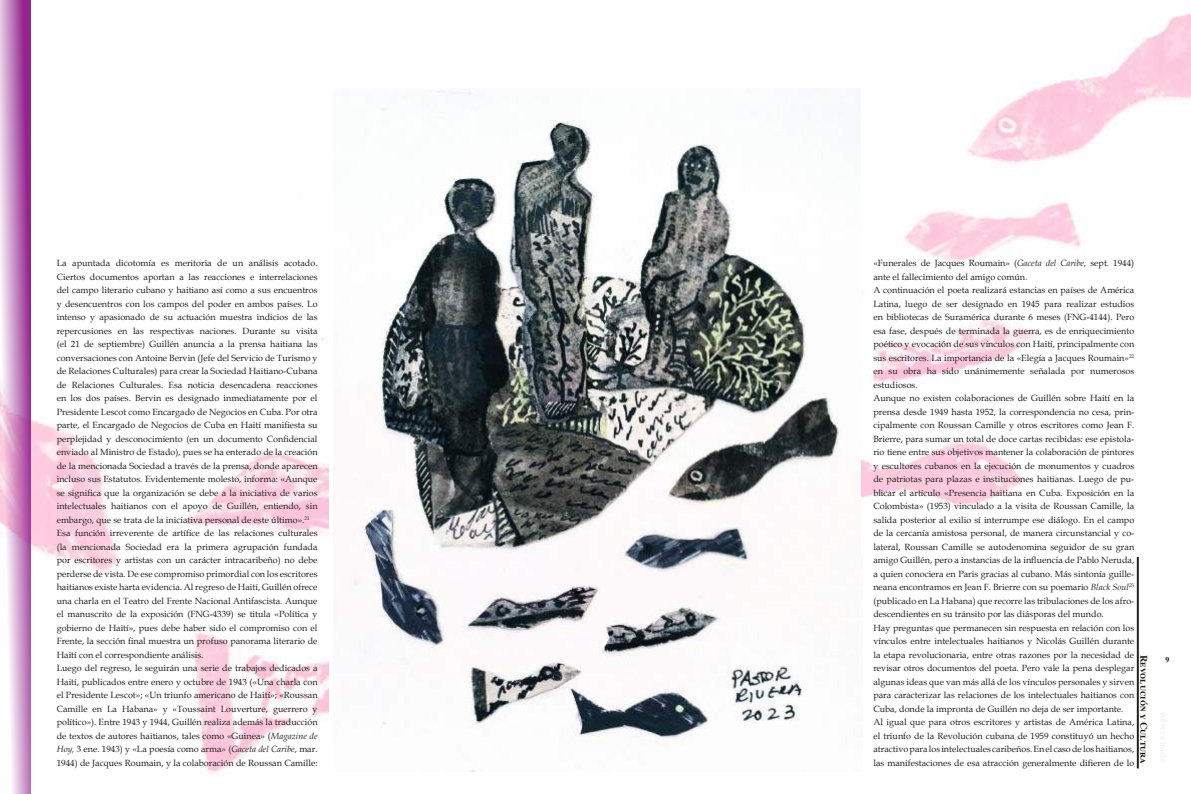
<style>
.page{position:relative;width:1191px;height:794px;background:#fff}
.page>*{position:absolute;margin:0;border:0;box-sizing:border-box;transform-origin:0 0}
.t1{font:10px "Times Bold SC";color:#241f1f}
.t2{font:9px/13.5px "Book Antiqua";color:#241f1f}
.t3{font:8px "Times Bold SC";color:#241f1f}
.s1{font-style:italic}
</style>
<div class="page">
<hr style="left:1136px;top:56px;width:2px;height:712px;background:#241f1f">
<img style="left:30px;top:0;width:299px;height:794px">
<img style="left:354px;top:91px;width:485px;height:680px">
<svg style="left:0;top:0;width:30px;height:794px"></svg>
<img style="left:861px;top:13px;width:330px;height:543px">
<p class="t2" style="left:57px;top:256px;width:262px">La apuntada dicotomía es meritoria de un análisis acotado.<br>Ciertos documentos aportan a las reacciones e interrelaciones del campo literario cubano y haitiano así como a sus encuentros y desencuentros con los campos del poder en ambos países. Lo intenso y apasionado de su actuación muestra indicios de las repercusiones en las respectivas naciones. Durante su visita (el 21 de septiembre) Guillén anuncia a la prensa haitiana las conversaciones con Antoine Bervin (Jefe del Servicio de Turismo y de Relaciones Culturales) para crear la Sociedad Haitiano-Cubana de Relaciones Culturales. Esa noticia desencadena reacciones en los dos países. Bervin es designado inmediatamente por el Presidente Lescot como Encargado de Negocios en Cuba. Por otra parte, el Encargado de Negocios de Cuba en Haití manifiesta su perplejidad y desconocimiento (en un documento Confidencial enviado al Ministro de Estado), pues se ha enterado de la creación de la mencionada Sociedad a través de la prensa, donde aparecen incluso sus Estatutos. Evidentemente molesto, informa: «Aunque se significa que la organización se debe a la iniciativa de varios intelectuales haitianos con el apoyo de Guillén, entiendo, sin embargo, que se trata de la iniciativa personal de este último».<sup>21<br></sup>Esa función irreverente de artífice de las relaciones culturales (la mencionada Sociedad era la primera agrupación fundada por escritores y artistas con un carácter intracaribeño) no debe perderse de vista. De ese compromiso primordial con los escritores haitianos existe harta evidencia. Al regreso de Haití, Guillén ofrece una charla en el Teatro del Frente Nacional Antifascista. Aunque el manuscrito de la exposición (FNG-4339) se titula «Política y gobierno de Haití», pues debe haber sido el compromiso con el Frente, la sección final muestra un profuso panorama literario de Haití con el correspondiente análisis.<br>Luego del regreso, le seguirán una serie de trabajos dedicados a Haití, publicados entre enero y octubre de 1943 («Una charla con el Presidente Lescot»; «Un triunfo americano de Haití»; «Roussan Camille en La Habana» y «Toussaint Louverture, guerrero y político»). Entre 1943 y 1944, Guillén realiza además la traducción de textos de autores haitianos, tales como «Guinea» (<span class="s1">Magazine de Hoy,</span> 3 ene. 1943) y «La poesía como arma» (<span class="s1">Gaceta del Caribe</span>, mar.<br>1944) de Jacques Roumain, y la colaboración de Roussan Camille:</p>
<p class="t2" style="left:873px;top:256px;width:262px">«Funerales de Jacques Roumain» (<span class="s1">Gaceta del Caribe,</span> sept. 1944) ante el fallecimiento del amigo común.<br>A continuación el poeta realizará estancias en países de América Latina, luego de ser designado en 1945 para realizar estudios en bibliotecas de Suramérica durante 6 meses (FNG-4144). Pero esa fase, después de terminada la guerra, es de enriquecimiento poético y evocación de sus vínculos con Haití, principalmente con sus escritores. La importancia de la «Elegía a Jacques Roumain»<sup>22 </sup>en su obra ha sido unánimemente señalada por numerosos estudiosos.<br>Aunque no existen colaboraciones de Guillén sobre Haití en la prensa desde 1949 hasta 1952, la correspondencia no cesa, prin&shy;cipalmente con Roussan Camille y otros escritores como Jean F.<br>Brierre, para sumar un total de doce cartas recibidas: ese epistola&shy;rio tiene entre sus objetivos mantener la colaboración de pintores y escultores cubanos en la ejecución de monumentos y cuadros de patriotas para plazas e instituciones haitianas. Luego de pu&shy;blicar el artículo «Presencia haitiana en Cuba. Exposición en la Colombista» (1953) vinculado a la visita de Roussan Camille, la salida posterior al exilio sí interrumpe ese diálogo. En el campo de la cercanía amistosa personal, de manera circunstancial y co&shy;lateral, Roussan Camille se autodenomina seguidor de su gran amigo Guillén, pero a instancias de la influencia de Pablo Neruda, a quien conociera en Paris gracias al cubano. Más sintonía guille&shy;neana encontramos en Jean F. Brierre con su poemario <span class="s1">Black Soul</span><sup>23 </sup>(publicado en La Habana) que recorre las tribulaciones de los afro&shy;descendientes en su tránsito por las diásporas del mundo.<br>Hay preguntas que permanecen sin respuesta en relación con los vínculos entre intelectuales haitianos y Nicolás Guillén durante la etapa revolucionaria, entre otras razones por la necesidad de revisar otros documentos del poeta. Pero vale la pena desplegar algunas ideas que van más allá de los vínculos personales y sirven para caracterizar las relaciones de los intelectuales haitianos con Cuba, donde la impronta de Guillén no deja de ser importante.<br>Al igual que para otros escritores y artistas de América Latina, el triunfo de la Revolución cubana de 1959 constituyó un hecho atractivo para los intelectuales caribeños. En el caso de los haitianos, las manifestaciones de esa atracción generalmente difieren de lo</p>
<p class="t1" style="left:1150px;top:655px;width:110px;rotate:90deg">Revolución y Cultura</p>
<p class="t3" style="left:1165px;top:654px;width:5px">9</p>
</div>
